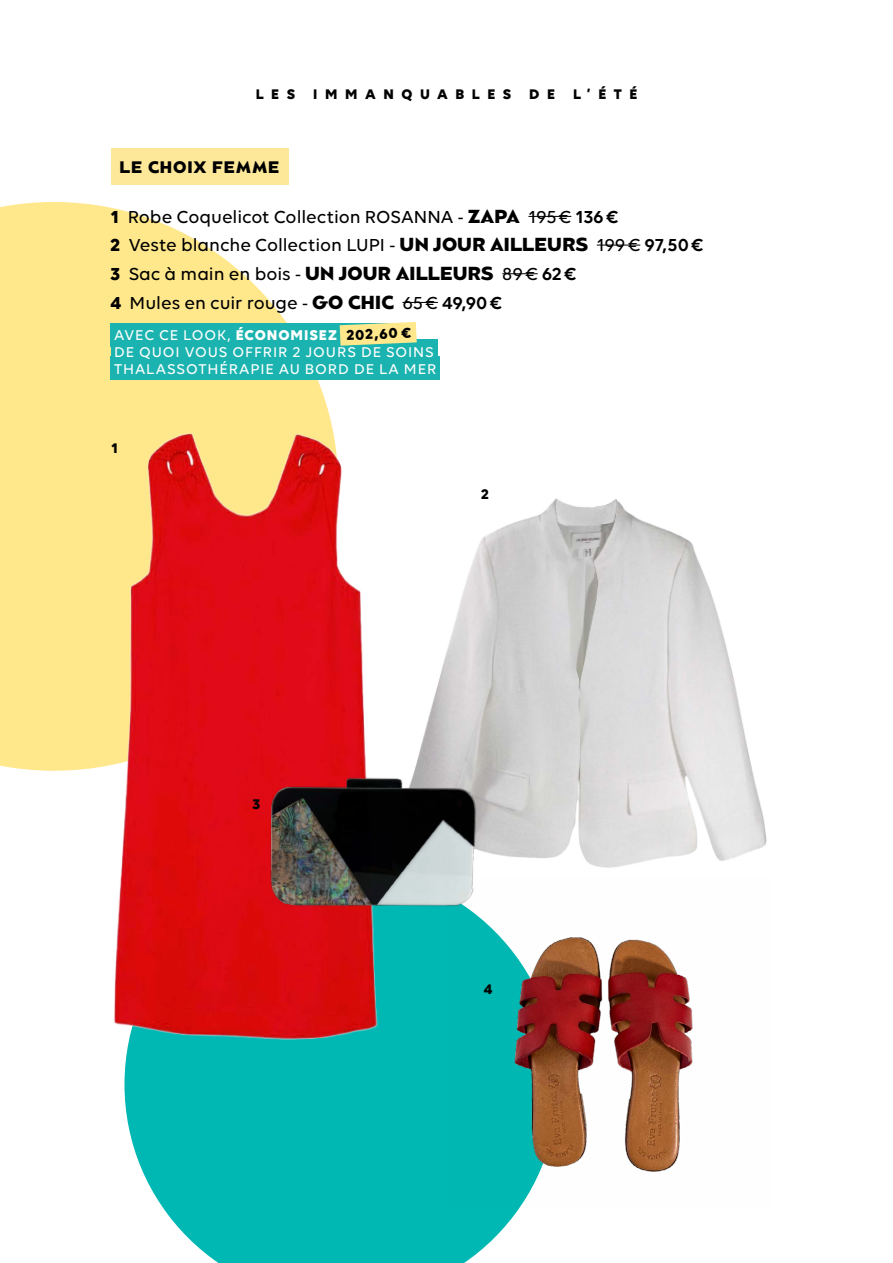
<style>
.page{position:relative;width:893px;height:1263px;background:#fff}
.page>*{position:absolute;margin:0;border:0;box-sizing:border-box;transform-origin:0 0}
.t1{font:500 18.75px/28.7px "Volte";letter-spacing:-.005em;color:#000}
.t2{font:700 16.65px "Balgin";letter-spacing:.05em;color:#000}
.t3{font:500 15.3px/17.2px "Volte";letter-spacing:.06em;color:#fff}
.t4{font:700 15.3px "Volte";color:#000}
.t5{font:700 15px "Volte";letter-spacing:.51em;color:#020203}
.t6{font:700 15px "Volte";color:#000}
.s1{font-weight:700}
.s2{font-family:"Balgin";font-weight:700}
.s3{font-weight:600}
</style>
<div class="page">
<svg style="left:124px;top:1087px;width:396px;height:176px;background:#1abfba"></svg>
<svg style="left:0;top:202px;width:338px;height:569px;fill:#ffe88c"></svg>
<img style="left:452px;top:955px;width:241px;height:253px">
<img style="left:464px;top:498px;width:303px;height:457px">
<img style="left:52px;top:405px;width:412px;height:682px">
<img style="left:227px;top:647px;width:295px;height:371px">
<hr style="left:528px;top:216px;width:43px;height:1px;background:#000">
<hr style="left:597px;top:245px;width:43px;height:1px;background:#000">
<hr style="left:502px;top:273px;width:36px;height:1px;background:#000">
<hr style="left:402px;top:302px;width:36px;height:1px;background:#000">
<div style="left:111px;top:324px;width:298px;height:23px;background:#1bb3af"></div>
<div style="left:111px;top:339px;width:326px;height:23px;background:#1bb3af"></div>
<div style="left:111px;top:357px;width:329px;height:23px;background:#1bb3af"></div>
<svg style="left:340px;top:322px;width:77px;height:24px;background:#e4e294"></svg>
<div style="left:111px;top:149px;width:177px;height:36px;background:#fce898"></div>
<p class="t5" style="left:256px;top:86px;width:383px">LES IMMANQUABLES DE L’ÉTÉ</p>
<p class="t2" style="left:120px;top:156px;width:161px">LE CHOIX FEMME</p>
<p class="t1" style="left:111px;top:202px;width:594px"><span class="s1">1</span> Robe Coquelicot Collection ROSANNA - <span class="s2">ZAPA</span> 195€ <span class="s3">136€<br></span><span class="s1">2</span> Veste blanche Collection LUPI - <span class="s2">UN JOUR AILLEURS</span> 199€ <span class="s3">97,50€ </span><span class="s1">3</span> Sac à main en bois - <span class="s2">UN JOUR AILLEURS</span> 89€ <span class="s3">62€<br></span><span class="s1">4</span> Mules en cuir rouge - <span class="s2">GO CHIC</span> 65€ <span class="s3">49,90€</span></p>
<p class="t3" style="left:114px;top:326px;width:346px">AVEC CE LOOK, <span class="s1">ÉCONOMISEZ 174,10€<br></span>DE QUOI VOUS OFFRIR 2 JOURS DE SOINS EN<br>THALASSOTHÉRAPIE AU BORD DE LA MER !</p>
<p class="t4" style="left:346px;top:326px;width:66px;rotate:-3deg">202,60 €</p>
<p class="t6" style="left:111px;top:439px;width:8px">1</p>
<p class="t6" style="left:253px;top:795px;width:9px">3</p>
<p class="t6" style="left:481px;top:485px;width:9px">2</p>
<p class="t6" style="left:484px;top:980px;width:10px">4</p>
</div>
